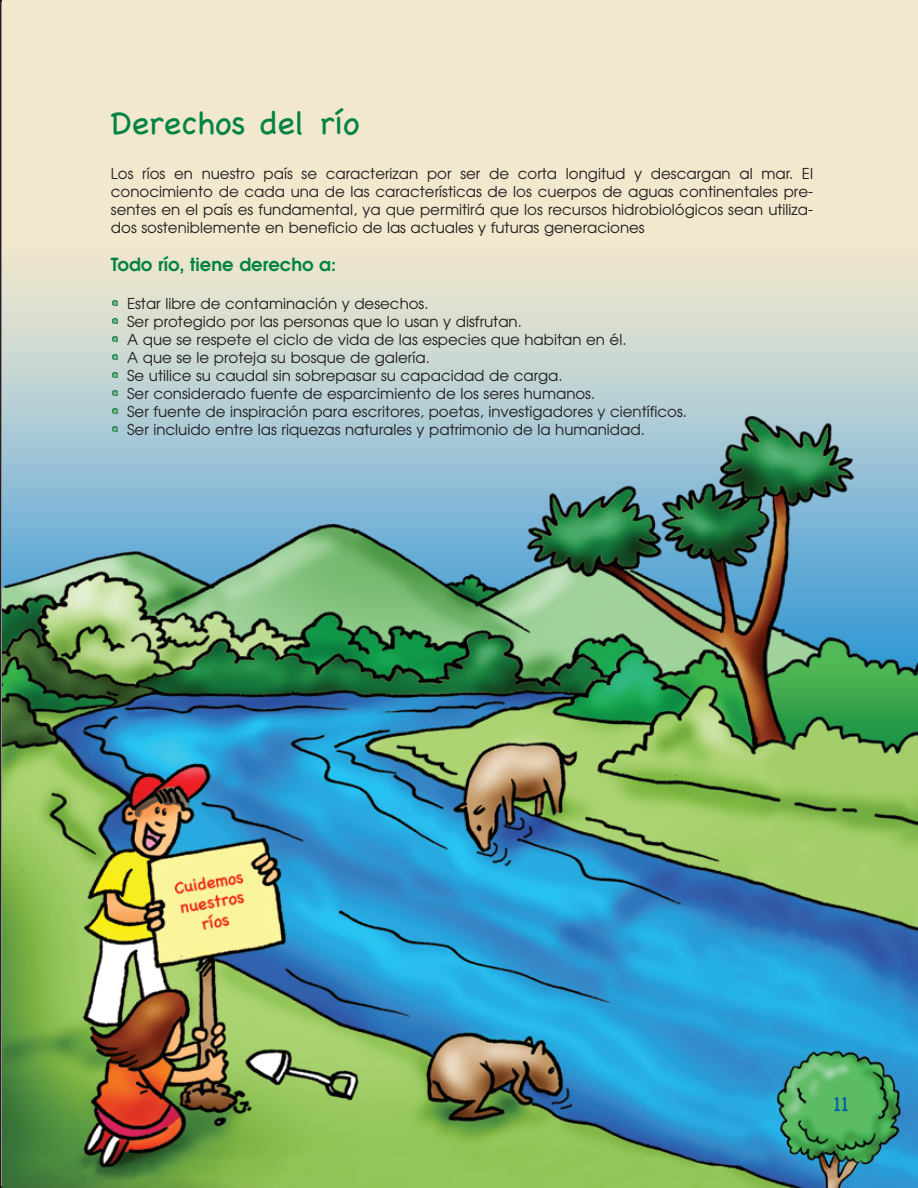
<style>
.page{position:relative;width:918px;height:1188px;background:#fff}
.page>*{position:absolute;margin:0;border:0;box-sizing:border-box;transform-origin:0 0}
.t1{font:33px "Chalkboard";color:#008345}
.t2{font:21px "Chalkboard";color:#015ca3}
.t3{font:600 18px "Avant Garde";color:#008345}
.t4{font:15px/18px "Avant Garde";color:#231f20;text-align:justify}
</style>
<div class="page">
<img style="left:3px;top:0;width:915px;height:1188px">
<svg style="left:112px;top:427px;width:6px;height:5px"></svg>
<svg style="left:112px;top:409px;width:6px;height:5px"></svg>
<svg style="left:112px;top:391px;width:6px;height:5px"></svg>
<svg style="left:112px;top:373px;width:6px;height:5px"></svg>
<svg style="left:112px;top:355px;width:6px;height:5px"></svg>
<svg style="left:112px;top:337px;width:6px;height:5px"></svg>
<svg style="left:112px;top:319px;width:6px;height:5px"></svg>
<svg style="left:112px;top:301px;width:6px;height:5px"></svg>
<h1 class="t1" style="left:111px;top:102px;width:250px">Derechos del río</h1>
<p class="t4" style="left:111px;top:164px;width:704px">Los ríos en nuestro país se caracterizan por ser de corta longitud y descargan al mar. El conocimiento de cada una de las características de los cuerpos de aguas continentales pre&shy;sentes en el país es fundamental, ya que permitirá que los recursos hidrobiológicos sean utiliza&shy;dos sosteniblemente en beneficio de las actuales y futuras generaciones</p>
<p class="t3" style="left:111px;top:253px;width:227px">Todo río, tiene derecho a:</p>
<p class="t4" style="left:127px;top:294px;width:561px;text-align:left">Estar libre de contaminación y desechos.<br>Ser protegido por las personas que lo usan y disfrutan.<br>A que se respete el ciclo de vida de las especies que habitan en él.<br>A que se le proteja su bosque de galería.<br>Se utilice su caudal sin sobrepasar su capacidad de carga.<br>Ser considerado fuente de esparcimiento de los seres humanos.<br>Ser fuente de inspiración para escritores, poetas, investigadores y científicos.<br>Ser incluido entre las riquezas naturales y patrimonio de la humanidad.</p>
<h2 class="t2" style="left:834px;top:1091px;width:17px">11</h2>
</div>
